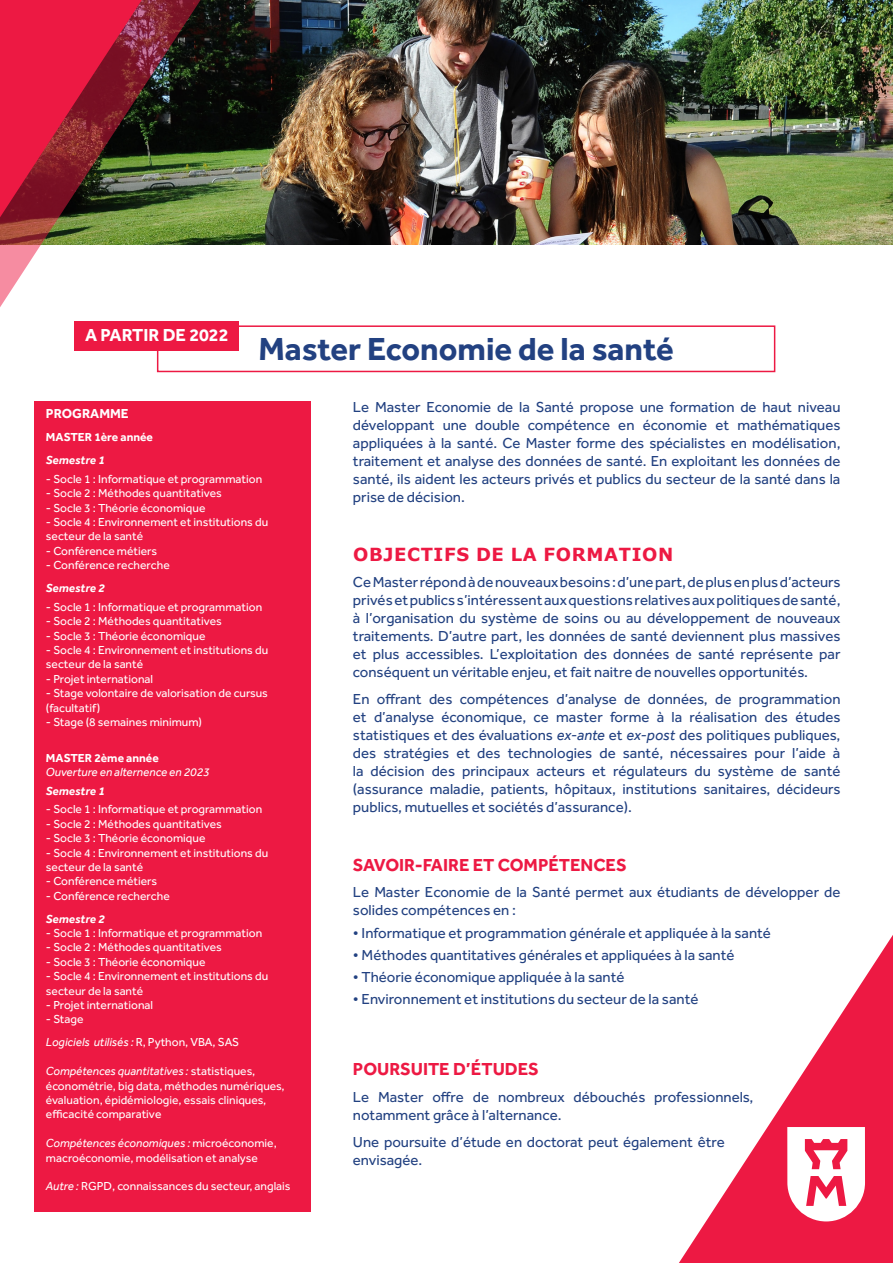
<style>
.page{position:relative;width:893px;height:1263px;background:#fff}
.page>*{position:absolute;margin:0;border:0;box-sizing:border-box;transform-origin:0 0}
.t1{font:700 33px "Effra";color:#224181}
.t2{font:700 18px "Effra";color:#ed1943}
.t3{font:700 18px "Verdana";letter-spacing:.035em;color:#ed1943}
.t4{font:700 18px "Effra";color:#fff}
.t5{font:15px/18px "Effra";color:#224181;text-align:justify}
.t6{font:700 13.5px "Effra";color:#fff}
.t7{font:12px/14.4px "Effra";color:#fff}
.t8{font:italic 12px "Effra";color:#fff}
.t9{font:italic 700 12px "Effra";color:#fff}
.t10{font:700 12px "Effra";color:#fff}
.s1{font-style:normal}
.s2{font-style:italic}
</style>
<div class="page">
<img style="left:247px;top:0;width:646px;height:244px">
<svg style="left:679px;top:935px;width:214px;height:328px"></svg>
<svg style="left:0;top:0;width:247px;height:402px"></svg>
<svg style="left:0;top:0;width:142px;height:217px;background:#a92035"></svg>
<svg style="left:787px;top:1127px;width:78px;height:94px"></svg>
<div style="left:157px;top:325px;width:618px;height:47px;border:2px solid #ed1943"></div>
<div style="left:34px;top:402px;width:276px;height:810px;background:#ed1943"></div>
<div style="left:75px;top:321px;width:164px;height:30px;background:#ed1943"></div>
<p class="t4" style="left:85px;top:324px;width:145px">A PARTIR DE 2022</p>
<p class="t1" style="left:258px;top:329px;width:417px">Master Economie de la santé</p>
<p class="t6" style="left:46px;top:406px;width:84px">PROGRAMME</p>
<p class="t10" style="left:46px;top:430px;width:109px">MASTER 1ère année</p>
<p class="t9" style="left:46px;top:453px;width:60px">Semestre 1</p>
<p class="t7" style="left:46px;top:471px;width:218px">- Socle 1 : Informatique et programmation</p>
<p class="t7" style="left:46px;top:486px;width:177px">- Socle 2 : Méthodes quantitatives</p>
<p class="t7" style="left:46px;top:500px;width:161px">- Socle 3 : Théorie économique</p>
<p class="t7" style="left:46px;top:515px;width:224px">- Socle 4 : Environnement et institutions du secteur de la santé</p>
<p class="t7" style="left:46px;top:543px;width:113px">- Conférence métiers</p>
<p class="t7" style="left:46px;top:558px;width:125px">- Conférence recherche</p>
<p class="t9" style="left:46px;top:581px;width:60px">Semestre 2</p>
<p class="t7" style="left:46px;top:599px;width:218px">- Socle 1 : Informatique et programmation</p>
<p class="t7" style="left:46px;top:614px;width:177px">- Socle 2 : Méthodes quantitatives</p>
<p class="t7" style="left:46px;top:628px;width:161px">- Socle 3 : Théorie économique</p>
<p class="t7" style="left:46px;top:643px;width:224px">- Socle 4 : Environnement et institutions du secteur de la santé</p>
<p class="t7" style="left:46px;top:671px;width:109px">- Projet international</p>
<p class="t7" style="left:46px;top:686px;width:223px">- Stage volontaire de valorisation de cursus (facultatif)</p>
<p class="t7" style="left:46px;top:715px;width:158px">- Stage (8 semaines minimum)</p>
<p class="t10" style="left:46px;top:750px;width:114px">MASTER 2ème année</p>
<p class="t8" style="left:46px;top:765px;width:165px">Ouverture en alternence en 2023</p>
<p class="t9" style="left:46px;top:783px;width:60px">Semestre 1</p>
<p class="t7" style="left:46px;top:802px;width:218px">- Socle 1 : Informatique et programmation</p>
<p class="t7" style="left:46px;top:816px;width:177px">- Socle 2 : Méthodes quantitatives</p>
<p class="t7" style="left:46px;top:831px;width:161px">- Socle 3 : Théorie économique</p>
<p class="t7" style="left:46px;top:845px;width:224px">- Socle 4 : Environnement et institutions du secteur de la santé</p>
<p class="t7" style="left:46px;top:874px;width:113px">- Conférence métiers</p>
<p class="t7" style="left:46px;top:888px;width:125px">- Conférence recherche</p>
<p class="t9" style="left:46px;top:911px;width:60px">Semestre 2</p>
<p class="t7" style="left:46px;top:926px;width:218px">- Socle 1 : Informatique et programmation</p>
<p class="t7" style="left:46px;top:940px;width:177px">- Socle 2 : Méthodes quantitatives</p>
<p class="t7" style="left:46px;top:954px;width:161px">- Socle 3 : Théorie économique</p>
<p class="t7" style="left:46px;top:969px;width:224px">- Socle 4 : Environnement et institutions du secteur de la santé</p>
<p class="t7" style="left:46px;top:998px;width:109px">- Projet international</p>
<p class="t7" style="left:46px;top:1012px;width:39px">- Stage</p>
<p class="t8" style="left:46px;top:1035px;width:195px">Logiciels utilisés : <span class="s1">R, Python, VBA, SAS</span></p>
<p class="t7" style="left:46px;top:1064px;width:240px"><span class="s2">Compétences quantitatives :</span> statistiques, économétrie, big data, méthodes numériques, évaluation, épidémiologie, essais cliniques, efficacité comparative</p>
<p class="t7" style="left:46px;top:1136px;width:232px"><span class="s2">Compétences économiques :</span> microéconomie, macroéconomie, modélisation et analyse</p>
<p class="t7" style="left:46px;top:1179px;width:246px"><span class="s2">Autre :</span> RGPD, connaissances du secteur, anglais</p>
<p class="t5" style="left:353px;top:397px;width:489px">Le Master Economie de la Santé propose une formation de haut niveau développant une double compétence en économie et mathématiques appliquées à la santé. Ce Master forme des spécialistes en modélisation, traitement et analyse des données de santé. En exploitant les données de santé, ils aident les acteurs privés et publics du secteur de la santé dans la prise de décision.</p>
<p class="t3" style="left:353px;top:541px;width:322px">OBJECTIFS DE LA FORMATION</p>
<p class="t5" style="left:353px;top:573px;width:489px">Ce Master répond à de nouveaux besoins : d’une part, de plus en plus d’acteurs privés et publics s’intéressent aux questions relatives aux politiques de santé, à l’organisation du système de soins ou au développement de nouveaux traitements. D’autre part, les données de santé deviennent plus massives et plus accessibles. L’exploitation des données de santé représente par conséquent un véritable enjeu, et fait naitre de nouvelles opportunités.</p>
<p class="t5" style="left:353px;top:689px;width:489px">En offrant des compétences d’analyse de données, de programmation et d’analyse économique, ce master forme à la réalisation des études statistiques et des évaluations <span class="s2">ex-ante</span> et <span class="s2">ex-post</span> des politiques publiques, des stratégies et des technologies de santé, nécessaires pour l’aide à la décision des principaux acteurs et régulateurs du système de santé (assurance maladie, patients, hôpitaux, institutions sanitaires, décideurs publics, mutuelles et sociétés d’assurance).</p>
<p class="t2" style="left:353px;top:854px;width:275px">SAVOIR-FAIRE ET COMPÉTENCES</p>
<p class="t5" style="left:353px;top:883px;width:489px">Le Master Economie de la Santé permet aux étudiants de développer de solides compétences en :</p>
<p class="t5" style="left:353px;top:923px;width:420px">• Informatique et programmation générale et appliquée à la santé</p>
<p class="t5" style="left:353px;top:945px;width:383px">• Méthodes quantitatives générales et appliquées à la santé</p>
<p class="t5" style="left:353px;top:968px;width:273px">• Théorie économique appliquée à la santé</p>
<p class="t5" style="left:353px;top:990px;width:347px">• Environnement et institutions du secteur de la santé</p>
<p class="t2" style="left:353px;top:1058px;width:187px">POURSUITE D’ÉTUDES</p>
<p class="t5" style="left:353px;top:1088px;width:402px">Le Master offre de nombreux débouchés professionnels, notamment grâce à l’alternance.</p>
<p class="t5" style="left:353px;top:1132px;width:374px">Une poursuite d’étude en doctorat peut également être envisagée.</p>
</div>
